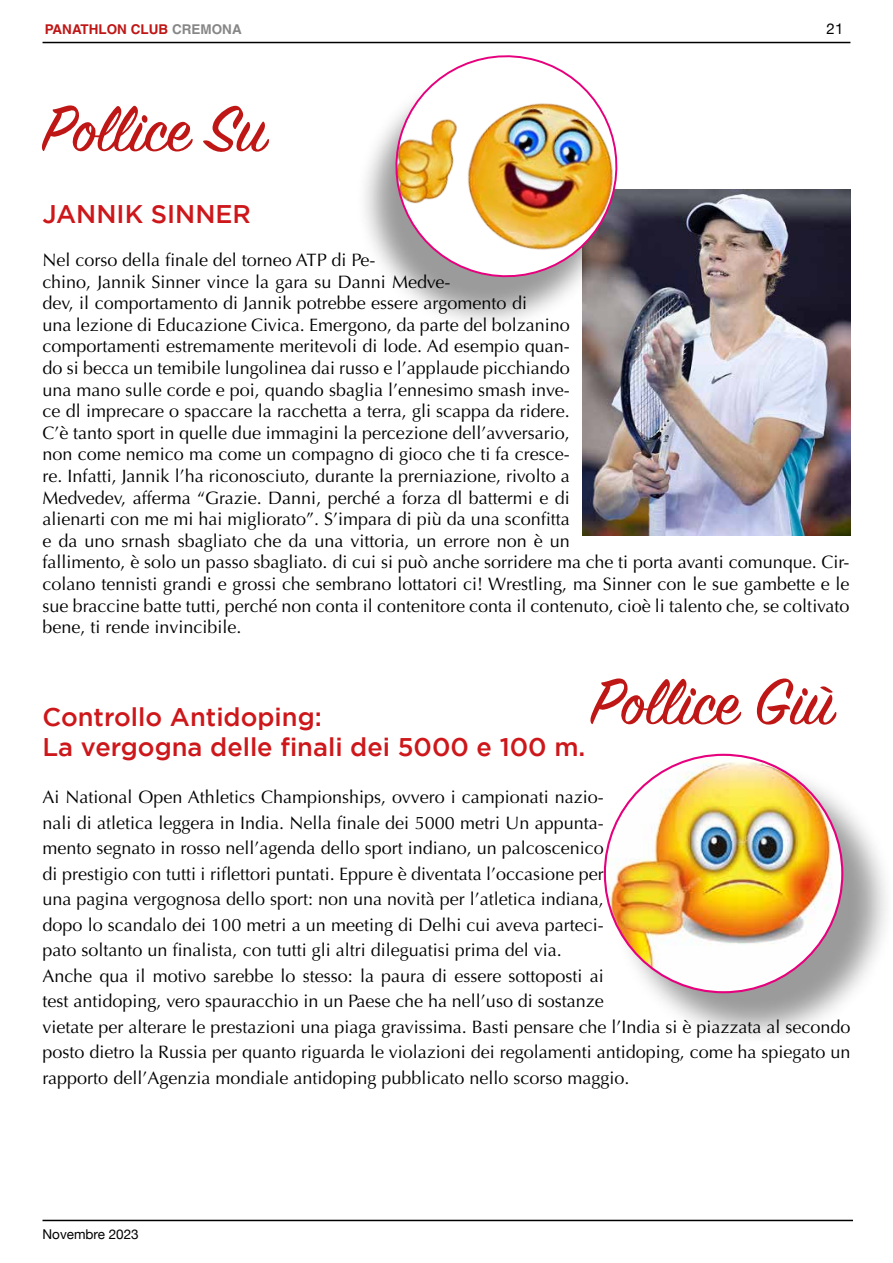
<style>
.page{position:relative;width:893px;height:1263px;background:#fff}
.page>*{position:absolute;margin:0;border:0;box-sizing:border-box;transform-origin:0 0}
.t1{font:72px "Sign Painter House Script";color:#be1716}
.t2{font:500 25.5px "Gotham";color:#cd171a}
.t3{font:18px/21.6px "Optima";color:#000}
.t4{font:15px "Helvetica Neue";color:#000}
.t5{font:700 13.5px "Helvetica";color:#be1716}
.t6{font:13.5px "Helvetica Neue";color:#000}
.s1{color:#878787}
</style>
<div class="page">
<hr style="left:43px;top:1220px;width:810px;height:1px;background:#000">
<img style="left:583px;top:189px;width:267px;height:347px">
<div style="left:355px;top:68px;width:265px;height:265px;background:#000;opacity:.4"></div>
<img style="left:382px;top:41px;width:249px;height:248px">
<div style="left:611px;top:761px;width:282px;height:285px;background:#000;opacity:.4"></div>
<img style="left:608px;top:755px;width:231px;height:237px">
<hr style="left:43px;top:42px;width:807px;height:1px;background:#000">
<p class="t5" style="left:45px;top:21px;width:198px">PANATHLON CLUB <span class="s1">CREMONA</span></p>
<p class="t4" style="left:827px;top:18px;width:18px">21</p>
<h1 class="t1" style="left:43px;top:85px;width:225px">Pollice Su</h1>
<h2 class="t2" style="left:43px;top:199px;width:210px">JANNIK SINNER</h2>
<p class="t3" style="left:43px;top:249px;width:808px">Nel corso della finale del torneo ATP di Pe-<br>chino, Jannik Sinner vince la gara su Danni Medve-<br>dev, il comportamento di Jannik potrebbe essere argomento di<br>una lezione di Educazione Civica. Emergono, da parte del bolzanino<br>comportamenti estremamente meritevoli di lode. Ad esempio quan-<br>do si becca un temibile lungolinea dai russo e l’applaude picchiando<br>una mano sulle corde e poi, quando sbaglia l’ennesimo smash inve-<br>ce dl imprecare o spaccare la racchetta a terra, gli scappa da ridere.<br>C’è tanto sport in quelle due immagini la percezione dell’avversario,<br>non come nemico ma come un compagno di gioco che ti fa cresce-<br>re. Infatti, Jannik l’ha riconosciuto, durante la prerniazione, rivolto a<br>Medvedev, afferma “Grazie. Danni, perché a forza dl battermi e di<br>alienarti con me mi hai migliorato”. S’impara di più da una sconfitta<br>e da uno srnash sbagliato che da una vittoria, un errore non è un<br>fallimento, è solo un passo sbagliato. di cui si può anche sorridere ma che ti porta avanti comunque. Cir&shy;colano tennisti grandi e grossi che sembrano lottatori ci! Wrestling, ma Sinner con le sue gambette e le sue braccine batte tutti, perché non conta il contenitore conta il contenuto, cioè li talento che, se coltivato bene, ti rende invincibile.</p>
<h2 class="t2" style="left:43px;top:702px;width:281px">Controllo Antidoping:</h2>
<h1 class="t1" style="left:591px;top:658px;width:244px">Pollice Giù</h1>
<h2 class="t2" style="left:43px;top:733px;width:544px">La vergogna delle finali dei 5000 e 100 m.</h2>
<p class="t3" style="left:43px;top:785px;width:809px;line-height:25.5px">Ai National Open Athletics Championships, ovvero i campionati nazio-<br>nali di atletica leggera in India. Nella finale dei 5000 metri Un appunta-<br>mento segnato in rosso nell’agenda dello sport indiano, un palcoscenico<br>di prestigio con tutti i riflettori puntati. Eppure è diventata l’occasione per<br>una pagina vergognosa dello sport: non una novità per l’atletica indiana,<br>dopo lo scandalo dei 100 metri a un meeting di Delhi cui aveva parteci-<br>pato soltanto un finalista, con tutti gli altri dileguatisi prima del via.<br>Anche qua il motivo sarebbe lo stesso: la paura di essere sottoposti ai<br>test antidoping, vero spauracchio in un Paese che ha nell’uso di sostanze<br>vietate per alterare le prestazioni una piaga gravissima. Basti pensare che l’India si è piazzata al secondo posto dietro la Russia per quanto riguarda le violazioni dei regolamenti antidoping, come ha spiegato un rapporto dell’Agenzia mondiale antidoping pubblicato nello scorso maggio.</p>
<p class="t6" style="left:43px;top:1224px;width:98px">Novembre 2023</p>
</div>
